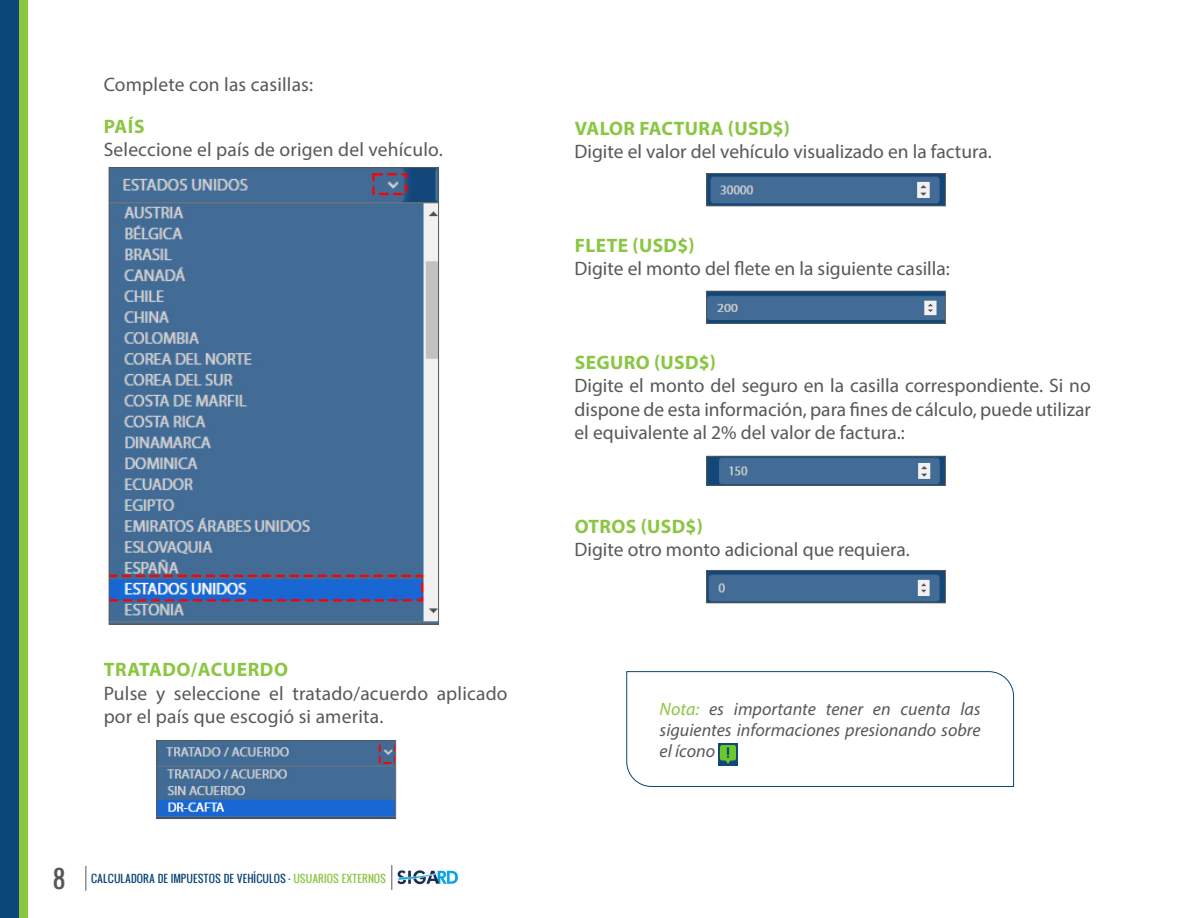
<style>
.page{position:relative;width:1188px;height:918px;background:#fff}
.page>*{position:absolute;margin:0;border:0;box-sizing:border-box;transform-origin:0 0}
.t1{font:24px "Oswald";color:#57585a}
.t2{font:19.5px/23.4px "Myriad Pro";color:#57585a}
.t3{font:700 19.5px "Myriad Pro";letter-spacing:.02em;color:#8bc642}
.t4{font:italic 18px/21px "Myriad Pro";color:#57585a;text-align:justify}
.t5{font:10.5px "Oswald";color:#0a4677}
.s1{color:#8bc642}
</style>
<div class="page">
<div style="left:0;top:0;width:28px;height:918px;background:#8bc642"></div>
<div style="left:0;top:0;width:19px;height:918px;background:#0c4779"></div>
<svg style="left:392px;top:865px;width:1px;height:25px"></svg>
<svg style="left:86px;top:866px;width:1px;height:25px"></svg>
<img style="left:397px;top:870px;width:62px;height:15px">
<img style="left:111px;top:169px;width:326px;height:454px">
<div style="left:109px;top:167px;width:330px;height:458px;border:1px solid #57585a"></div>
<svg style="left:626px;top:671px;width:388px;height:116px"></svg>
<img style="left:718px;top:743px;width:20px;height:23px">
<img style="left:159px;top:742px;width:235px;height:75px">
<div style="left:157px;top:740px;width:239px;height:79px;border:1px solid #57585a"></div>
<img style="left:708px;top:175px;width:236px;height:29px">
<div style="left:706px;top:173px;width:240px;height:33px;border:1px solid #57585a"></div>
<img style="left:708px;top:293px;width:236px;height:29px">
<div style="left:706px;top:291px;width:240px;height:33px;border:1px solid #57585a"></div>
<img style="left:708px;top:458px;width:236px;height:26px">
<div style="left:706px;top:456px;width:240px;height:30px;border:1px solid #57585a"></div>
<img style="left:708px;top:572px;width:236px;height:29px">
<div style="left:706px;top:570px;width:240px;height:33px;border:1px solid #57585a"></div>
<p class="t2" style="left:104px;top:73px;width:211px">Complete con las casillas:</p>
<p class="t3" style="left:104px;top:113px;width:42px">PAÍS</p>
<p class="t2" style="left:104px;top:138px;width:341px">Seleccione el país de origen del vehículo.</p>
<p class="t3" style="left:104px;top:657px;width:186px">TRATADO/ACUERDO</p>
<p class="t2" style="left:104px;top:681px;width:405px">Pulse y seleccione el tratado/acuerdo aplicado por el país que escogió si amerita.</p>
<p class="t1" style="left:53px;top:860px;width:14px">8</p>
<p class="t5" style="left:91px;top:871px;width:297px">CALCULADORA DE IMPUESTOS DE VEHÍCULOS . <span class="s1">USUARIOS EXTERNOS</span></p>
<p class="t3" style="left:575px;top:116px;width:217px">VALOR FACTURA (USD$)</p>
<p class="t2" style="left:575px;top:140px;width:419px">Digite el valor del vehículo visualizado en la factura.</p>
<p class="t3" style="left:575px;top:233px;width:121px">FLETE (USD$)</p>
<p class="t2" style="left:575px;top:257px;width:377px">Digite el monto del flete en la siguiente casilla:</p>
<p class="t3" style="left:575px;top:350px;width:143px">SEGURO (USD$)</p>
<p class="t2" style="left:575px;top:374px;width:518px;text-align:justify">Digite el monto del seguro en la casilla correspondiente. Si no dispone de esta información, para fines de cálculo, puede utilizar el equivalente al 2% del valor de factura.:</p>
<p class="t3" style="left:575px;top:513px;width:130px">OTROS (USD$)</p>
<p class="t2" style="left:575px;top:538px;width:337px">Digite otro monto adicional que requiera.</p>
<p class="t4" style="left:660px;top:698px;width:322px"><span class="s1">Nota:</span> es importante tener en cuenta las siguientes informaciones presionando sobre el ícono</p>
</div>
